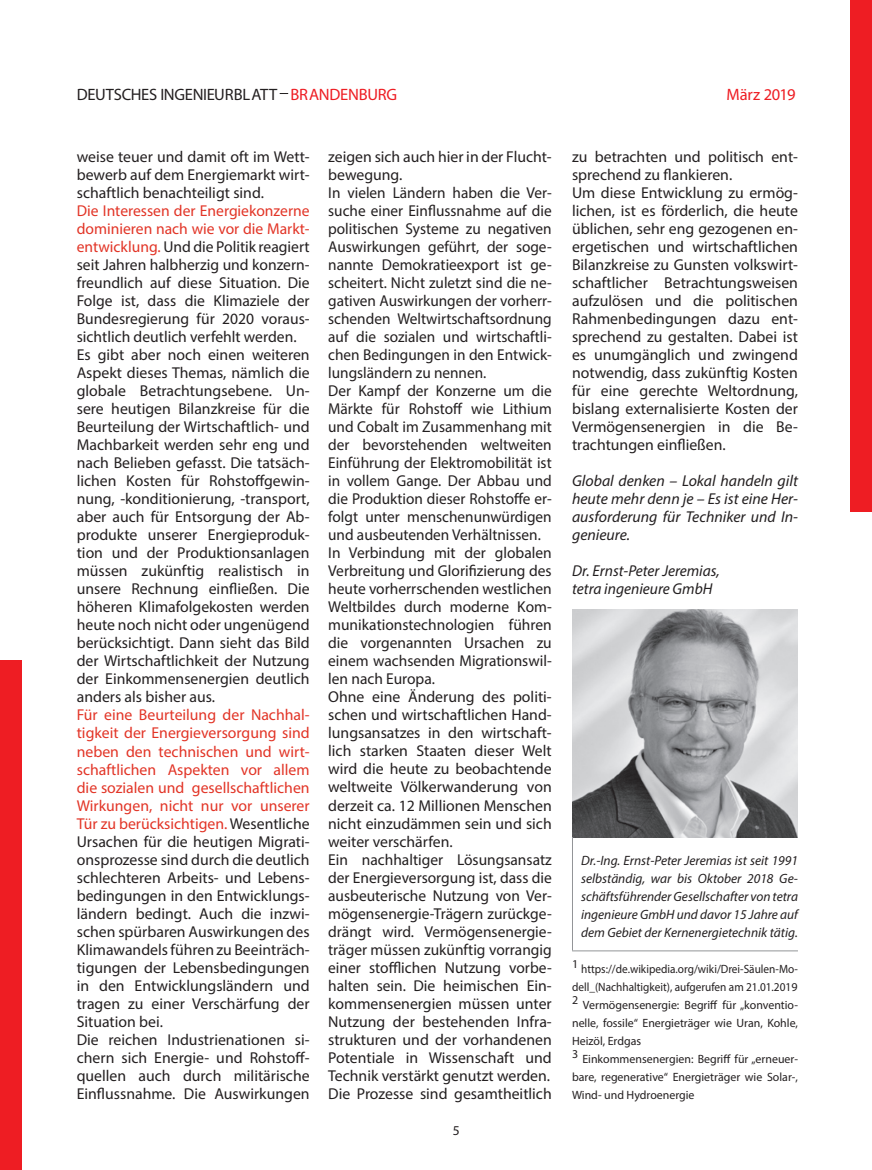
<style>
.page{position:relative;width:872px;height:1170px;background:#fff}
.page>*{position:absolute;margin:0;border:0;box-sizing:border-box;transform-origin:0 0}
.t1{font:16.5px "Myriad Pro";letter-spacing:-.015em;color:#231f20}
.t2{font:16.5px "Myriad Pro";letter-spacing:-.01em;color:#ee1d23}
.t3{font:15.75px/18px "Myriad Pro";color:#231f20}
.t4{font:italic 15.75px/18px "Myriad Pro";color:#231f20;text-align:justify}
.t5{font:italic 13.5px/18px "Myriad Pro";color:#231f20;text-align:justify}
.t6{font:13.5px "Myriad Pro";color:#231f20}
.t7{font:12px/18px "Myriad Pro";color:#231f20}
.s1{color:#ee1d23}
.s2{color:#e23426}
</style>
<div class="page">
<div style="left:850px;top:0;width:22px;height:511px;background:#ee1d23"></div>
<div style="left:0;top:660px;width:21px;height:509px;background:#ee1d23"></div>
<hr style="left:572px;top:950px;width:226px;height:1px;background:#939598">
<img style="left:572px;top:609px;width:226px;height:228px">
<hr style="left:572px;top:837px;width:1px;height:113px;background:#939598">
<p class="t1" style="left:77px;top:84px;width:322px">DEUTSCHES INGENIEURBLATT <span class="s1">BRANDENBURG</span></p>
<p class="t2" style="left:726px;top:84px;width:71px">März 2019</p>
<p class="t3" style="left:77px;top:147px;width:234px;text-align:justify">weise teuer und damit oft im Wett&shy;bewerb auf dem Energiemarkt wirt&shy;schaftlich benachteiligt sind.</p>
<p class="t3" style="left:77px;top:201px;width:234px"><span class="s2">Die Interessen der Energiekonzerne dominieren nach wie vor die Markt&shy;entwicklung.</span> Und die Politik reagiert seit Jahren halbherzig und konzern&shy;freundlich auf diese Situation. Die Folge ist, dass die Klimaziele der Bundesregierung für 2020 voraus&shy;sichtlich deutlich verfehlt werden.<br>Es gibt aber noch einen weiteren Aspekt dieses Themas, nämlich die globale Betrachtungsebene. Un&shy;sere heutigen Bilanzkreise für die Beurteilung der Wirtschaftlich- und Machbarkeit werden sehr eng und nach Belieben gefasst. Die tatsäch&shy;lichen Kosten für Rohstoffgewin&shy;nung, -konditionierung, -transport, aber auch für Entsorgung der Ab&shy;produkte unserer Energieproduk&shy;tion und der Produktionsanlagen müssen zukünftig realistisch in unsere Rechnung einfließen. Die höheren Klimafolgekosten werden heute noch nicht oder ungenügend berücksichtigt. Dann sieht das Bild der Wirtschaftlichkeit der Nutzung der Einkommensenergien deutlich anders als bisher aus.</p>
<p class="t3" style="left:77px;top:706px;width:234px"><span class="s2">Für eine Beurteilung der Nachhal&shy;tigkeit der Energieversorgung sind neben den technischen und wirt&shy;schaftlichen Aspekten vor allem die sozialen und gesellschaftlichen Wirkungen, nicht nur vor unserer Tür zu berücksichtigen.</span> Wesentliche Ursachen für die heutigen Migrati&shy;onsprozesse sind durch die deutlich schlechteren Arbeits- und Lebens&shy;bedingungen in den Entwicklungs&shy;ländern bedingt. Auch die inzwi&shy;schen spürbaren Auswirkungen des Klimawandels führen zu Beeinträch&shy;tigungen der Lebensbedingungen in den Entwicklungsländern und tragen zu einer Verschärfung der Situation bei.<br>Die reichen Industrienationen si&shy;chern sich Energie- und Rohstoff&shy;quellen auch durch militärische Einflussnahme. Die Auswirkungen</p>
<p class="t3" style="left:328px;top:148px;width:225px">zeigen sich auch hier in der Flucht&shy;bewegung.<br>In vielen Ländern haben die Ver&shy;suche einer Einflussnahme auf die politischen Systeme zu negativen<br>Auswirkungen geführt, der soge&shy;nannte Demokratieexport ist ge&shy;scheitert. Nicht zuletzt sind die ne&shy;gativen Auswirkungen der vorherr&shy;schenden Weltwirtschaftsordnung auf die sozialen und wirtschaftli&shy;chen Bedingungen in den Entwick&shy;lungsländern zu nennen.<br>Der Kampf der Konzerne um die<br>Märkte für Rohstoff wie Lithium und Cobalt im Zusammenhang mit der bevorstehenden weltweiten<br>Einführung der Elektromobilität ist in vollem Gange. Der Abbau und die Produktion dieser Rohstoffe er&shy;folgt unter menschenunwürdigen und ausbeutenden Verhältnissen.<br>In Verbindung mit der globalen<br>Verbreitung und Glorifizierung des heute vorherrschenden westlichen<br>Weltbildes durch moderne Kom&shy;munikationstechnologien führen die vorgenannten Ursachen zu einem wachsenden Migrationswil&shy;len nach Europa.<br>Ohne eine Änderung des politi&shy;schen und wirtschaftlichen Hand&shy;lungsansatzes in den wirtschaft&shy;lich starken Staaten dieser Welt wird die heute zu beobachtende weltweite Völkerwanderung von derzeit ca. 12 Millionen Menschen nicht einzudämmen sein und sich weiter verschärfen.<br>Ein nachhaltiger Lösungsansatz der Energieversorgung ist, dass die ausbeuterische Nutzung von Ver&shy;mögensenergie-Trägern zurückge&shy;drängt wird. Vermögensenergie&shy;träger müssen zukünftig vorrangig einer stofflichen Nutzung vorbe&shy;halten sein. Die heimischen Ein&shy;kommensenergien müssen unter<br>Nutzung der bestehenden Infra&shy;strukturen und der vorhandenen<br>Potentiale in Wissenschaft und<br>Technik verstärkt genutzt werden.<br>Die Prozesse sind gesamtheitlich</p>
<p class="t3" style="left:572px;top:147px;width:227px">zu betrachten und politisch ent&shy;sprechend zu flankieren.<br>Um diese Entwicklung zu ermög&shy;lichen, ist es förderlich, die heute üblichen, sehr eng gezogenen en&shy;ergetischen und wirtschaftlichen<br>Bilanzkreise zu Gunsten volkswirt&shy;schaftlicher Betrachtungsweisen aufzulösen und die politischen<br>Rahmenbedingungen dazu ent&shy;sprechend zu gestalten. Dabei ist es unumgänglich und zwingend notwendig, dass zukünftig Kosten für eine gerechte Weltordnung, bislang externalisierte Kosten der<br>Vermögensenergien in die Be&shy;trachtungen einfließen.</p>
<p class="t4" style="left:572px;top:472px;width:227px">Global denken – Lokal handeln gilt heute mehr denn je – Es ist eine Her&shy;ausforderung für Techniker und In&shy;genieure.</p>
<p class="t4" style="left:572px;top:561px;width:149px">Dr. Ernst-Peter Jeremias, tetra ingenieure GmbH</p>
<p class="t5" style="left:581px;top:850px;width:218px">Dr.-Ing. Ernst-Peter Jeremias ist seit 1991 selbständig, war bis Oktober 2018 Ge&shy;schäftsführender Gesellschafter von tetra ingenieure GmbH und davor 15 Jahre auf dem Gebiet der Kernenergietechnik tätig.</p>
<p class="t7" style="left:572px;top:959px;width:227px">1 https://de.wikipedia.org/wiki/Drei-Säulen-Mo&shy;dell_(Nachhaltigkeit), aufgerufen am 21.01.2019<br>2 Vermögensenergie: Begriff für „konventio&shy;nelle, fossile“ Energieträger wie Uran, Kohle, Heizöl, Erdgas<br>3 Einkommensenergien: Begriff für „erneuer&shy;bare, regenerative“ Energieträger wie Solar-, Wind- und Hydroenergie</p>
<p class="t6" style="left:453px;top:1121px;width:8px">5</p>
</div>
